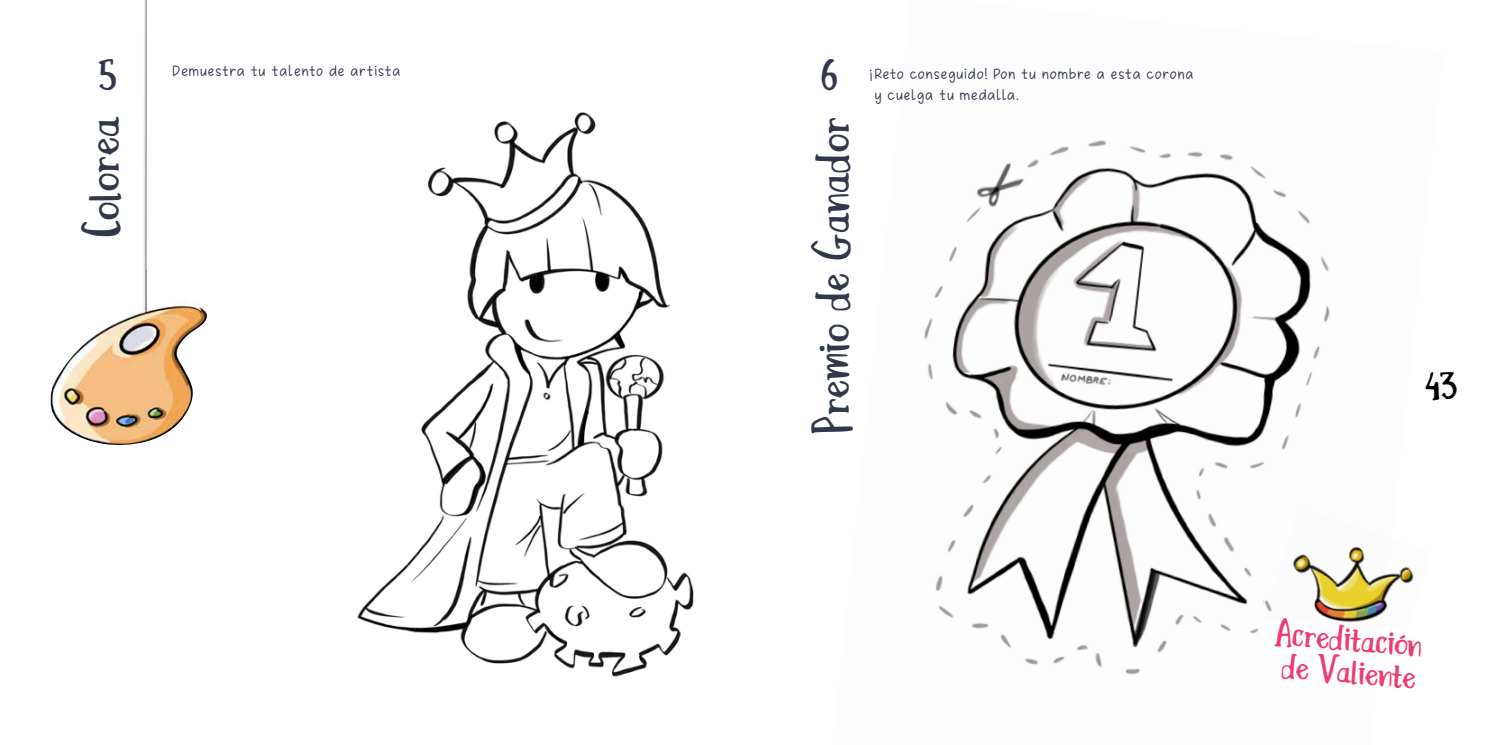
<style>
.page{position:relative;width:1489px;height:745px;background:#fff}
.page>*{position:absolute;margin:0;border:0;box-sizing:border-box;transform-origin:0 0}
.t1{font:46.88px "Fable Bug";letter-spacing:.015em;color:#30384a}
.t2{font:40.5px "Fable Bug";color:#000}
.t3{font:34.62px/32.4px "Fable Bug";color:#ef3a71}
.t4{font:15.75px/20.6px "Alongside";letter-spacing:.015em;color:#30384a}
</style>
<div class="page">
<img style="left:50px;top:270px;width:158px;height:175px">
<img style="left:143px;top:0;width:4px;height:270px">
<img style="left:357px;top:112px;width:337px;height:565px">
<img style="left:870px;top:69px;width:536px;height:606px">
<img style="left:1263px;top:508px;width:151px;height:121px">
<svg style="left:870px;top:69px;width:1px;height:12px"></svg>
<svg style="left:1399px;top:634px;width:6px;height:4px"></svg>
<h1 class="t1" style="left:98px;top:49px;width:20px">5</h1>
<h1 class="t1" style="left:821px;top:49px;width:18px">6</h1>
<p class="t4" style="left:172px;top:61px;width:230px">Demuestra tu talento de artista</p>
<h1 class="t1" style="left:79px;top:237px;width:122px;rotate:-90deg">Colorea</h1>
<h1 class="t1" style="left:809px;top:433px;width:318px;rotate:-90deg">Premio de Ganador</h1>
<p class="t4" style="left:874px;top:64px;width:321px">Reto conseguido! Pon tu nombre a esta corona y cuelga tu medalla.</p>
<h2 class="t2" style="left:1424px;top:364px;width:34px">43</h2>
<h3 class="t3" style="left:1277px;top:617px;width:148px;rotate:5deg">Acreditacion de Valiente</h3>
</div>
